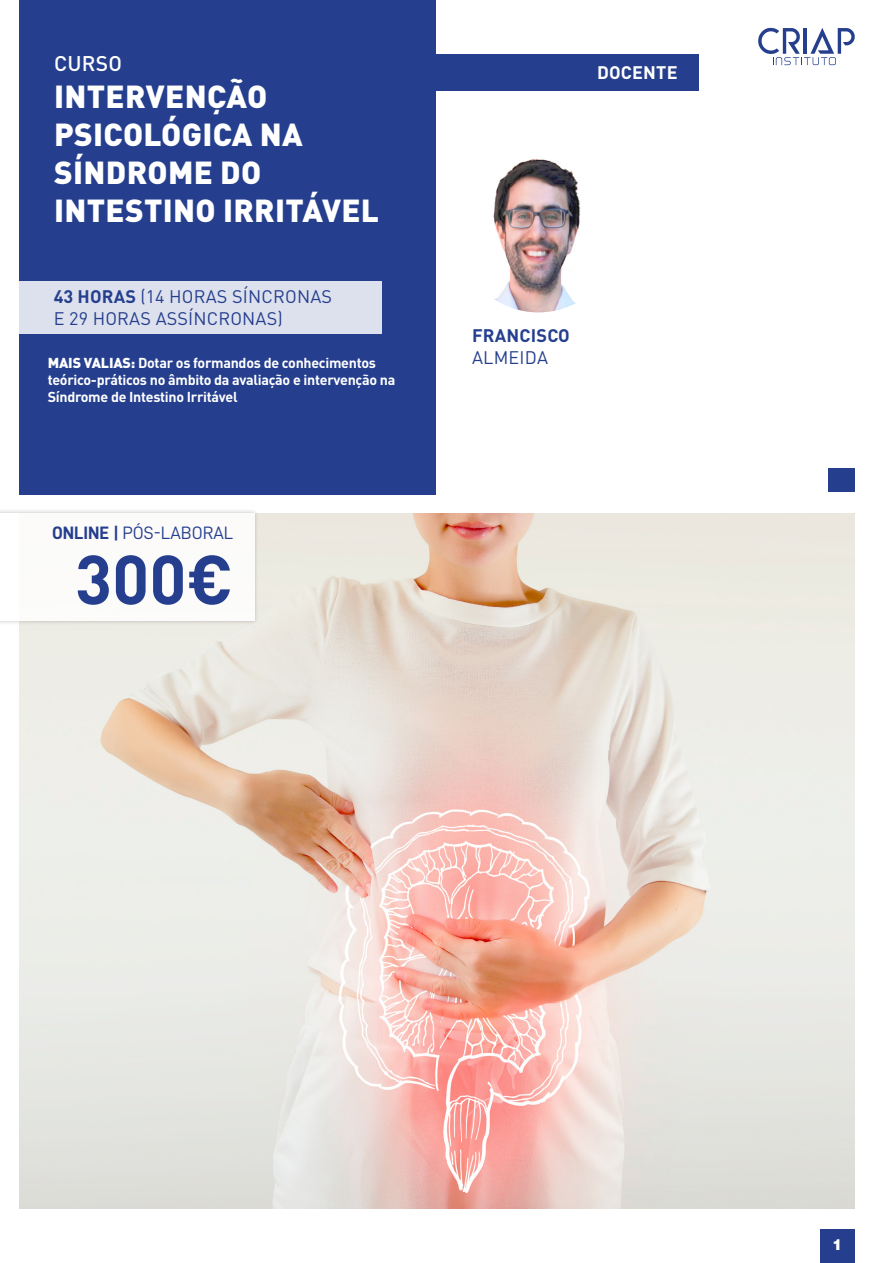
<style>
.page{position:relative;width:893px;height:1263px;background:#fff}
.page>*{position:absolute;margin:0;border:0;box-sizing:border-box;transform-origin:0 0}
.t1{font:700 68.55px "DIN Pro";color:#253f8e}
.t2{font:900 31.5px/37.8px "DIN Pro";letter-spacing:.01em;color:#fff}
.t3{font:500 21px "DIN Pro";letter-spacing:.01em;color:#fff}
.t4{font:18px/21.6px "DIN Pro";letter-spacing:.01em;color:#253f8e}
.t5{font:18px "D DIN";color:#253f8e}
.t6{font:700 18px "DIN Pro";letter-spacing:.01em;color:#253f8e}
.t7{font:700 18px "DIN Pro";letter-spacing:.01em;color:#fff}
.t8{font:900 15px "Helvetica LT Std";color:#fff}
.t9{font:700 14.25px/17.1px "DIN Pro";letter-spacing:-.02em;color:#fff}
.s1{font-weight:700}
.s2{font-weight:900}
.s3{font-family:"D DIN Bold"}
</style>
<div class="page">
<div style="left:820px;top:1229px;width:35px;height:34px;background:#253f8e"></div>
<div style="left:424px;top:54px;width:275px;height:37px;background:#253f8e"></div>
<div style="left:19px;top:0;width:417px;height:494px;background:#253f8e"></div>
<img style="left:19px;top:513px;width:836px;height:696px">
<div style="left:6px;top:282px;width:376px;height:52px;background:#dde1ed"></div>
<div style="left:0;top:509px;width:259px;height:116px;background:#231f20;opacity:.28"></div>
<div style="left:0;top:513px;width:254px;height:108px;background:#fff"></div>
<img style="left:457px;top:150px;width:162px;height:162px;border-radius:81px">
<div style="left:829px;top:468px;width:26px;height:24px;background:#253f8e"></div>
<svg style="left:758px;top:28px;width:97px;height:37px"></svg>
<p class="t3" style="left:54px;top:49px;width:69px">CURSO</p>
<p class="t2" style="left:54px;top:77px;width:250px">INTERVENÇÃO<br>PSICOLÓGICA NA<br>SÍNDROME DO</p>
<p class="t2" style="left:54px;top:190px;width:326px">INTESTINO IRRITÁVEL</p>
<p class="t4" style="left:54px;top:285px;width:280px"><span class="s1">43 HORAS</span> (14 HORAS SÍNCRONAS<br>E 29 HORAS ASSÍNCRONAS)</p>
<p class="t9" style="left:48px;top:353px;width:349px"><span class="s2">MAIS VALIAS:</span> Dotar os formandos de conhecimentos teórico-práticos no âmbito da avaliação e intervenção na<br>Síndrome de Intestino Irritável</p>
<p class="t5" style="left:52px;top:523px;width:183px"><span class="s3">ONLINE |</span> PÓS-LABORAL</p>
<p class="t1" style="left:75px;top:533px;width:160px">300€</p>
<p class="t7" style="left:597px;top:60px;width:82px">DOCENTE</p>
<p class="t6" style="left:472px;top:323px;width:99px">FRANCISCO</p>
<p class="t4" style="left:472px;top:346px;width:77px">ALMEIDA</p>
<p class="t8" style="left:832px;top:1235px;width:12px">1</p>
</div>
